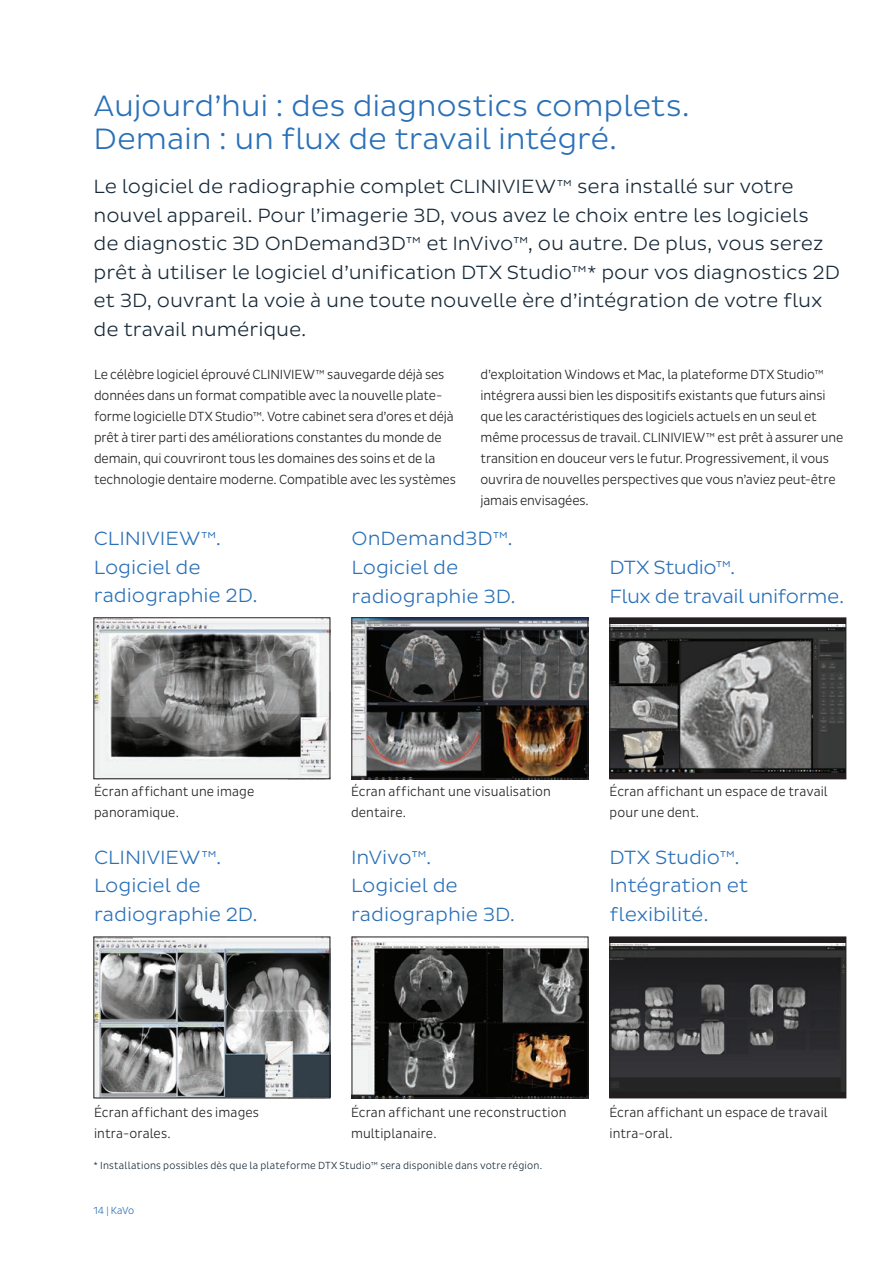
<style>
.page{position:relative;width:893px;height:1263px;background:#fff}
.page>*{position:absolute;margin:0;border:0;box-sizing:border-box;transform-origin:0 0}
.t1{font:300 30px/33px "Pluto Sans";letter-spacing:-.01em;color:#2a70b8}
.t2{font:300 19.5px/28.5px "Pluto Sans";letter-spacing:-.005em;color:#172938}
.t3{font:300 19.5px/28.5px "Pluto Sans";letter-spacing:-.005em;color:#2a70b8}
.t4{font:300 19.5px/28.5px "Pluto Sans";letter-spacing:-.025em;color:#2a70b8}
.t5{font:300 13.5px/21px "Pluto Sans Cond";letter-spacing:-.01em;color:#231f20}
.t6{font:300 13.5px/21px "Pluto Sans Cond";letter-spacing:.01em;color:#231f20}
.t7{font:300 10.5px "Pluto Sans Cond";letter-spacing:.02em;color:#172938}
.t8{font:300 10.5px "Pluto Sans Cond";letter-spacing:-.02em;color:#2a70b8}
</style>
<div class="page">
<hr style="left:892px;top:0;width:1px;height:1020px;background:#172938">
<hr style="left:892px;top:613px;width:1px;height:650px;background:#fff">
<img style="left:96px;top:619px;width:232px;height:158px">
<div style="left:94px;top:617px;width:236px;height:162px;border:1px solid #231f20"></div>
<img style="left:353px;top:619px;width:233px;height:158px">
<div style="left:351px;top:617px;width:237px;height:162px;border:1px solid #231f20"></div>
<div style="left:610px;top:937px;width:236px;height:161px;background:#231f20"></div>
<img style="left:611px;top:944px;width:233px;height:147px">
<div style="left:609px;top:937px;width:237px;height:161px;border:1px solid #231f20"></div>
<svg style="left:611px;top:619px;width:233px;height:158px;background:#343132"></svg>
<img style="left:611px;top:625px;width:233px;height:147px">
<div style="left:609px;top:617px;width:237px;height:162px;border:1px solid #231f20"></div>
<img style="left:354px;top:939px;width:232px;height:157px">
<div style="left:352px;top:937px;width:236px;height:161px;border:1px solid #231f20"></div>
<img style="left:96px;top:939px;width:232px;height:157px">
<div style="left:94px;top:937px;width:236px;height:161px;border:1px solid #231f20"></div>
<h1 class="t1" style="left:94px;top:90px;width:598px">Aujourd’hui : des diagnostics complets.<br>Demain : un flux de travail intégré.</h1>
<p class="t2" style="left:94px;top:173px;width:748px">Le logiciel de radiographie complet CLINIVIEW™ sera installé sur votre nouvel appareil. Pour l’imagerie 3D, vous avez le choix entre les logiciels<br>de diagnostic 3D OnDemand3D™ et InVivo™, ou autre. De plus, vous serez prêt à utiliser le logiciel d’unification DTX Studio™* pour vos diagnostics 2D et 3D, ouvrant la voie à une toute nouvelle ère d’intégration de votre flux de travail numérique.</p>
<p class="t5" style="left:94px;top:364px;width:363px">Le célèbre logiciel éprouvé CLINIVIEW™ sauvegarde déjà ses données dans un format compatible avec la nouvelle plate&shy;forme logicielle DTX Studio™. Votre cabinet sera d’ores et déjà prêt à tirer parti des améliorations constantes du monde de demain, qui couvriront tous les domaines des soins et de la technologie dentaire moderne. Compatible avec les systèmes</p>
<p class="t5" style="left:480px;top:364px;width:364px">d’exploitation Windows et Mac, la plateforme DTX Studio™ intégrera aussi bien les dispositifs existants que futurs ainsi que les caractéristiques des logiciels actuels en un seul et même processus de travail. CLINIVIEW™ est prêt à assurer une transition en douceur vers le futur. Progressivement, il vous ouvrira de nouvelles perspectives que vous n’aviez peut-être jamais envisagées.</p>
<h2 class="t3" style="left:94px;top:525px;width:165px">CLINIVIEW™.<br>Logiciel de radiographie 2D.</h2>
<h2 class="t3" style="left:352px;top:525px;width:166px">OnDemand3D™.<br>Logiciel de radiographie 3D.</h2>
<h2 class="t4" style="left:609px;top:553px;width:236px">DTX Studio™.<br>Flux de travail uniforme.</h2>
<p class="t6" style="left:94px;top:781px;width:162px">Écran affichant une image panoramique.</p>
<h2 class="t3" style="left:94px;top:843px;width:165px">CLINIVIEW™.<br>Logiciel de radiographie 2D.</h2>
<p class="t6" style="left:94px;top:1102px;width:167px">Écran affichant des images intra-orales.</p>
<p class="t5" style="left:351px;top:781px;width:202px">Écran affichant une visualisation dentaire.</p>
<p class="t6" style="left:610px;top:781px;width:220px">Écran affichant un espace de travail pour une dent.</p>
<h2 class="t3" style="left:351px;top:843px;width:166px">InVivo™.<br>Logiciel de radiographie 3D.</h2>
<h2 class="t3" style="left:609px;top:843px;width:140px">DTX Studio™.<br>Intégration et flexibilité.</h2>
<p class="t6" style="left:351px;top:1102px;width:217px">Écran affichant une reconstruction multiplanaire.</p>
<p class="t5" style="left:609px;top:1102px;width:220px">Écran affichant un espace de travail intra-oral.</p>
<p class="t7" style="left:94px;top:1160px;width:450px">* Installations possibles dès que la plateforme DTX Studio™ sera disponible dans votre région.</p>
<p class="t8" style="left:94px;top:1204px;width:42px">14 | KaVo</p>
</div>
